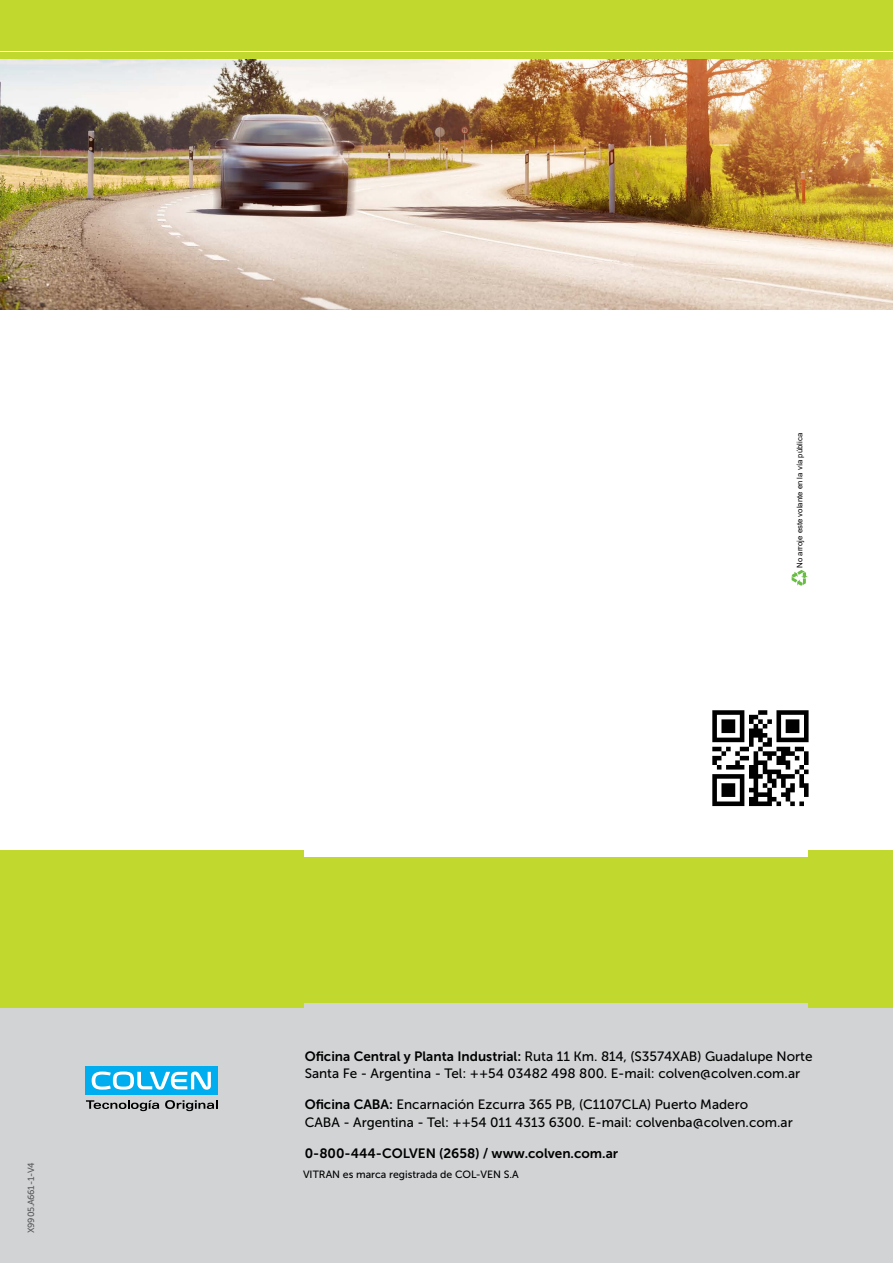
<style>
.page{position:relative;width:893px;height:1263px;background:#fff}
.page>*{position:absolute;margin:0;border:0;box-sizing:border-box;transform-origin:0 0}
.t1{font:13.5px/18px "Museo Sans 500";color:#000}
.t2{font:13.5px "Museo Sans 700";color:#000}
.t3{font:10.5px "Museo Sans 500";color:#000}
.t4{font:9px "Museo Sans 500";letter-spacing:-.025em;color:#58595b}
.t5{font:7.8px "Arial";color:#000}
.s1{font-family:"Museo Sans 700"}
</style>
<div class="page">
<div style="left:0;top:0;width:893px;height:60px;background:#c1d82f"></div>
<hr style="left:0;top:51px;width:893px;height:1px;background:#fff">
<div style="left:0;top:1008px;width:893px;height:255px;background:#d1d3d4"></div>
<div style="left:0;top:850px;width:893px;height:158px;background:#c1d82f"></div>
<div style="left:304px;top:1003px;width:504px;height:9px;background:#d1d3d4"></div>
<div style="left:304px;top:848px;width:504px;height:8px;background:#fff"></div>
<svg style="left:792px;top:570px;width:16px;height:16px"></svg>
<svg style="left:86px;top:1100px;width:73px;height:11px"></svg>
<svg style="left:165px;top:1100px;width:53px;height:11px"></svg>
<div style="left:85px;top:1066px;width:133px;height:29px;background:#00aeef"></div>
<svg style="left:92px;top:1071px;width:119px;height:19px"></svg>
<img style="left:0;top:60px;width:893px;height:249px">
<img style="left:712px;top:710px;width:97px;height:97px">
<p class="t4" style="left:26px;top:1233px;width:72px;rotate:-90deg">X9905.A661-1-V4</p>
<p class="t5" style="left:794px;top:568px;width:136px;rotate:-90deg">No arroje este volante en la vía pública</p>
<p class="t1" style="left:305px;top:1047px;width:509px"><span class="s1">Oficina Central y Planta Industrial:</span> Ruta 11 Km. 814, (S3574XAB) Guadalupe Norte<br>Santa Fe - Argentina - Tel: ++54 03482 498 800. E-mail: colven@colven.com.ar</p>
<p class="t1" style="left:305px;top:1096px;width:490px"><span class="s1">Oficina CABA:</span> Encarnación Ezcurra 365 PB, (C1107CLA) Puerto Madero<br>CABA - Argentina - Tel: ++54 011 4313 6300. E-mail: colvenba@colven.com.ar</p>
<p class="t2" style="left:305px;top:1146px;width:315px">0-800-444-COLVEN (2658) / www.colven.com.ar</p>
<p class="t3" style="left:303px;top:1168px;width:217px">VITRAN es marca registrada de COL-VEN S.A</p>
</div>
